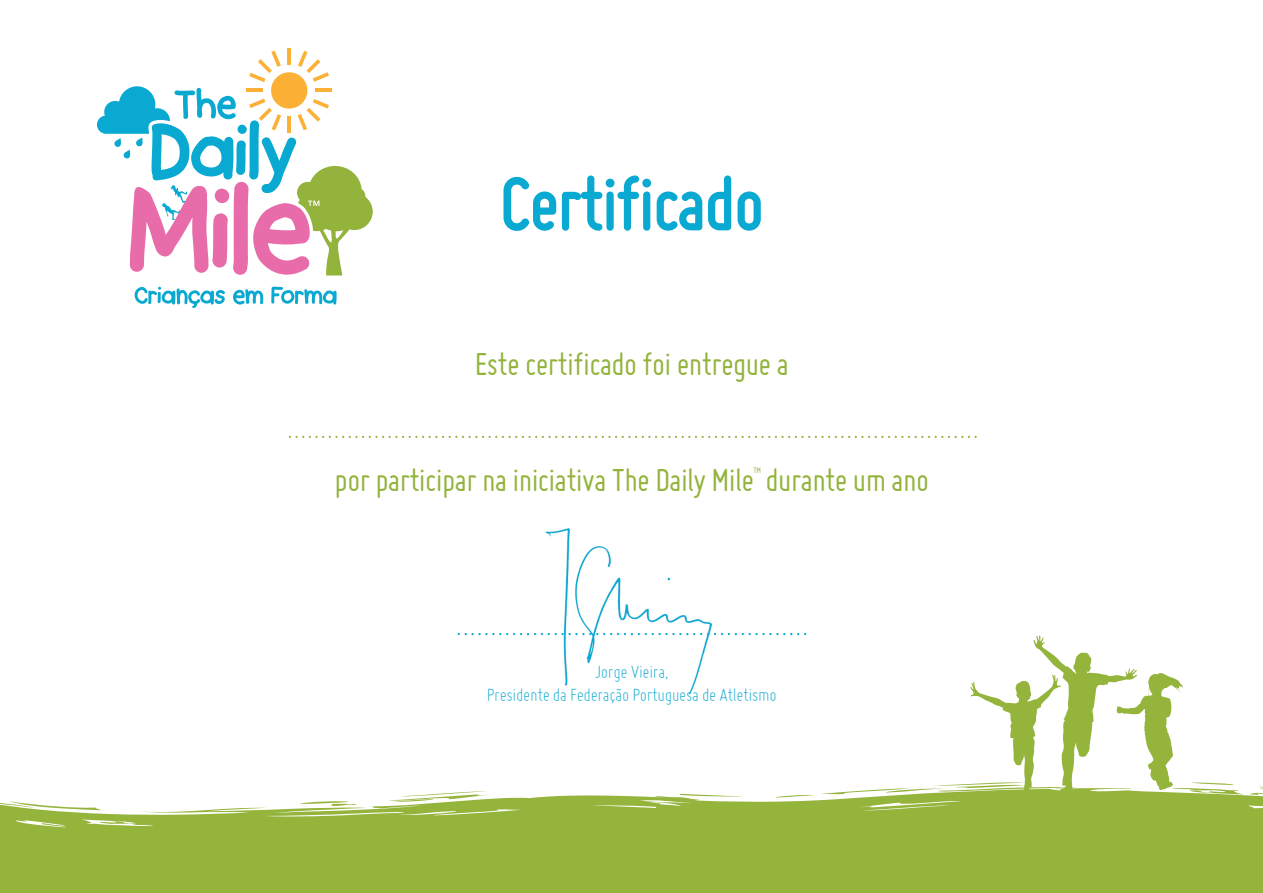
<style>
.page{position:relative;width:1263px;height:893px;background:#fff}
.page>*{position:absolute;margin:0;border:0;box-sizing:border-box;transform-origin:0 0}
.t1{font:700 79.95px "Miso";letter-spacing:-.02em;color:#0aa9d1}
.t2{font:34.65px "Miso";letter-spacing:-.02em;color:#93b33c}
.t3{font:300 19.5px/23.4px "Miso";letter-spacing:-.02em;color:#0aa9d1;text-align:center}
.t4{font:8.7px "Miso";color:#93b33c}
</style>
<div class="page">
<img style="left:545px;top:528px;width:168px;height:105px">
<div style="left:0;top:801px;width:1263px;height:92px;background:#94b43c"></div>
<svg style="left:290px;top:436px;width:686px;height:2px"></svg>
<svg style="left:389px;top:633px;width:874px;height:174px"></svg>
<hr style="left:287px;top:48px;width:4px;height:16px;background:#fcb136">
<svg style="left:97px;top:51px;width:276px;height:224px"></svg>
<svg style="left:135px;top:287px;width:202px;height:21px"></svg>
<h1 class="t1" style="left:500px;top:158px;width:265px">Certificado</h1>
<p class="t2" style="left:475px;top:344px;width:316px">Este certificado foi entregue a</p>
<p class="t4" style="left:753px;top:466px;width:9px">TM</p>
<p class="t2" style="left:335px;top:461px;width:596px">por participar na iniciativa The Daily Mile durante um ano</p>
<p class="t3" style="left:487px;top:659px;width:291px">Jorge Vieira,<br>Presidente da Federação Portuguesa de Atletismo</p>
</div>
